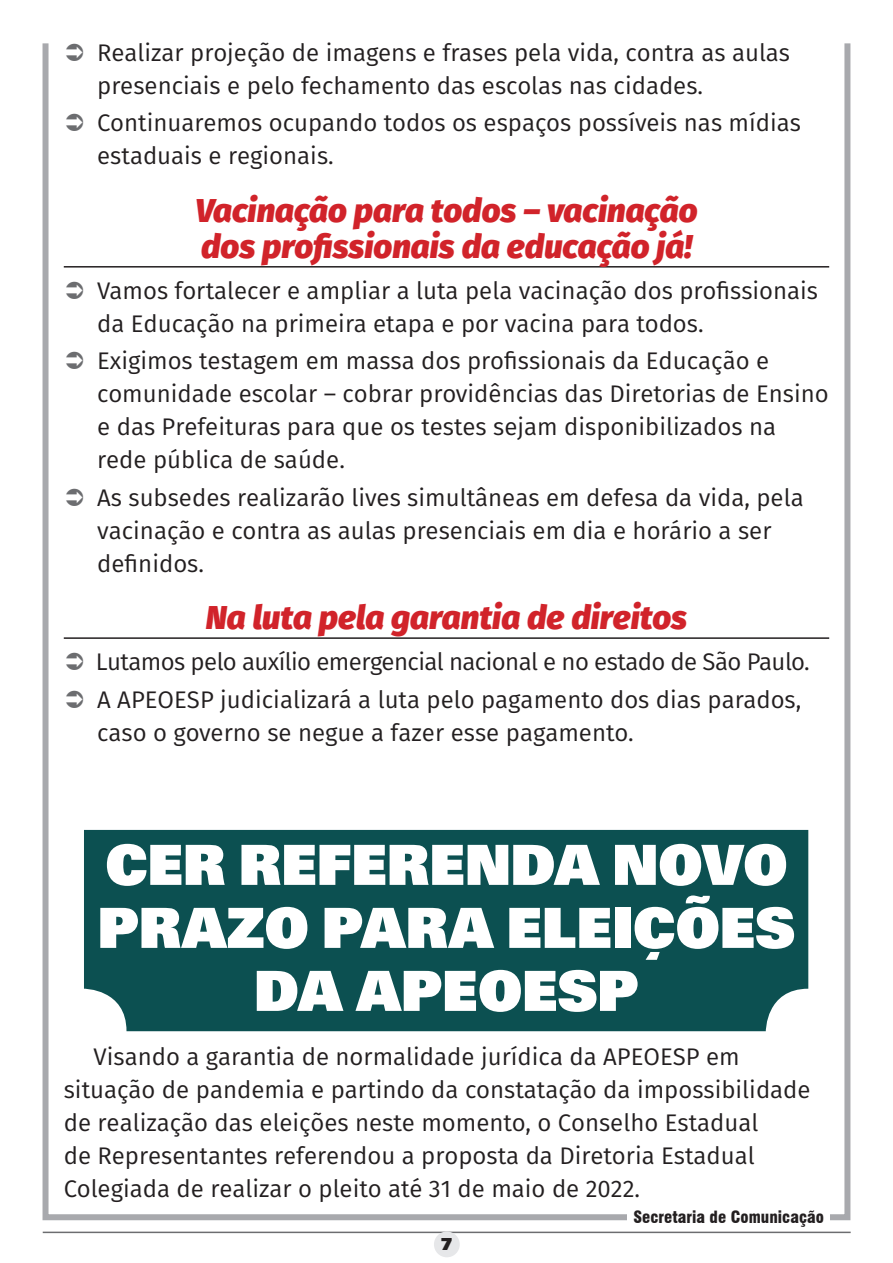
<style>
.page{position:relative;width:893px;height:1263px;background:#fff}
.page>*{position:absolute;margin:0;border:0;box-sizing:border-box;transform-origin:0 0}
.Título1{font:700 60px/63px "U001 DOT Ultr";color:#fff;text-align:center}
.Corpo_do_texto{font:italic 800 33px/36px "Fira Sans";color:#d1232a}
.Corpo_do_texto-2{font:24px/33px "Fira Sans";color:#231f20}
.Corpo_do_texto-3{font:24px "Fira Sans";letter-spacing:-.025em;color:#231f20}
.t1{font:700 18px "U001 DOT Ultr";color:#231f20}
.t2{font:900 condensed 16.5px "Swiss 721 BT";color:#231f20}
</style>
<div class="page">
<div style="left:43px;top:40px;width:807px;height:1180px;border:6px solid #a8a9ad"></div>
<hr style="left:43px;top:1231px;width:808px;height:2px;background:#6c6d70">
<div style="left:434px;top:1231px;width:26px;height:26px;background:#e6e7e9;border-radius:50%"></div>
<div style="left:628px;top:1209px;width:202px;height:18px;background:#fff"></div>
<div style="left:84px;top:830px;width:724px;height:201px;background:#0c5051"></div>
<hr style="left:64px;top:266px;width:765px;height:2px;background:#231f20">
<hr style="left:64px;top:637px;width:765px;height:2px;background:#231f20">
<svg style="left:66px;top:43px;width:17px;height:4px"></svg>
<p class="Corpo_do_texto-2" style="left:97px;top:36px;width:694px">Realizar projeção de imagens e frases pela vida, contra as aulas presenciais e pelo fechamento das escolas nas cidades.</p>
<p class="Corpo_do_texto-2" style="left:97px;top:106px;width:705px">Continuaremos ocupando todos os espaços possíveis nas mídias estaduais e regionais.</p>
<p class="Corpo_do_texto" style="left:195px;top:189px;width:504px">Vacinação para todos – vacinação dos profissionais da educação já!</p>
<p class="Corpo_do_texto-2" style="left:97px;top:274px;width:722px">Vamos fortalecer e ampliar a luta pela vacinação dos profissionais da Educação na primeira etapa e por vacina para todos.</p>
<p class="Corpo_do_texto-2" style="left:97px;top:344px;width:733px">Exigimos testagem em massa dos profissionais da Educação e comunidade escolar – cobrar providências das Diretorias de Ensino e das Prefeituras para que os testes sejam disponibilizados na rede pública de saúde.</p>
<p class="Corpo_do_texto-2" style="left:97px;top:480px;width:708px">As subsedes realizarão lives simultâneas em defesa da vida, pela vacinação e contra as aulas presenciais em dia e horário a ser definidos.</p>
<p class="Corpo_do_texto" style="left:206px;top:596px;width:483px">Na luta pela garantia de direitos</p>
<p class="Corpo_do_texto-3" style="left:96px;top:644px;width:715px">Lutamos pelo auxílio emergencial nacional e no estado de São Paulo.</p>
<p class="Corpo_do_texto-2" style="left:97px;top:682px;width:706px">A APEOESP judicializará a luta pelo pagamento dos dias parados, caso o governo se negue a fazer esse pagamento.</p>
<p class="Título1" style="left:98px;top:833px;width:699px">CER REFERENDA NOVO<br>PRAZO PARA ELEIÇÕES<br>DA APEOESP</p>
<p class="Corpo_do_texto-2" style="left:64px;top:1040px;width:748px;text-indent:30px">Visando a garantia de normalidade jurídica da APEOESP em situação de pandemia e partindo da constatação da impossibilidade de realização das eleições neste momento, o Conselho Estadual<br>de Representantes referendou a proposta da Diretoria Estadual Colegiada de realizar o pleito até 31 de maio de 2022.</p>
<p class="t1" style="left:441px;top:1233px;width:13px">7</p>
<p class="t2" style="left:633px;top:1207px;width:192px">Secretaria de Comunicação</p>
</div>
